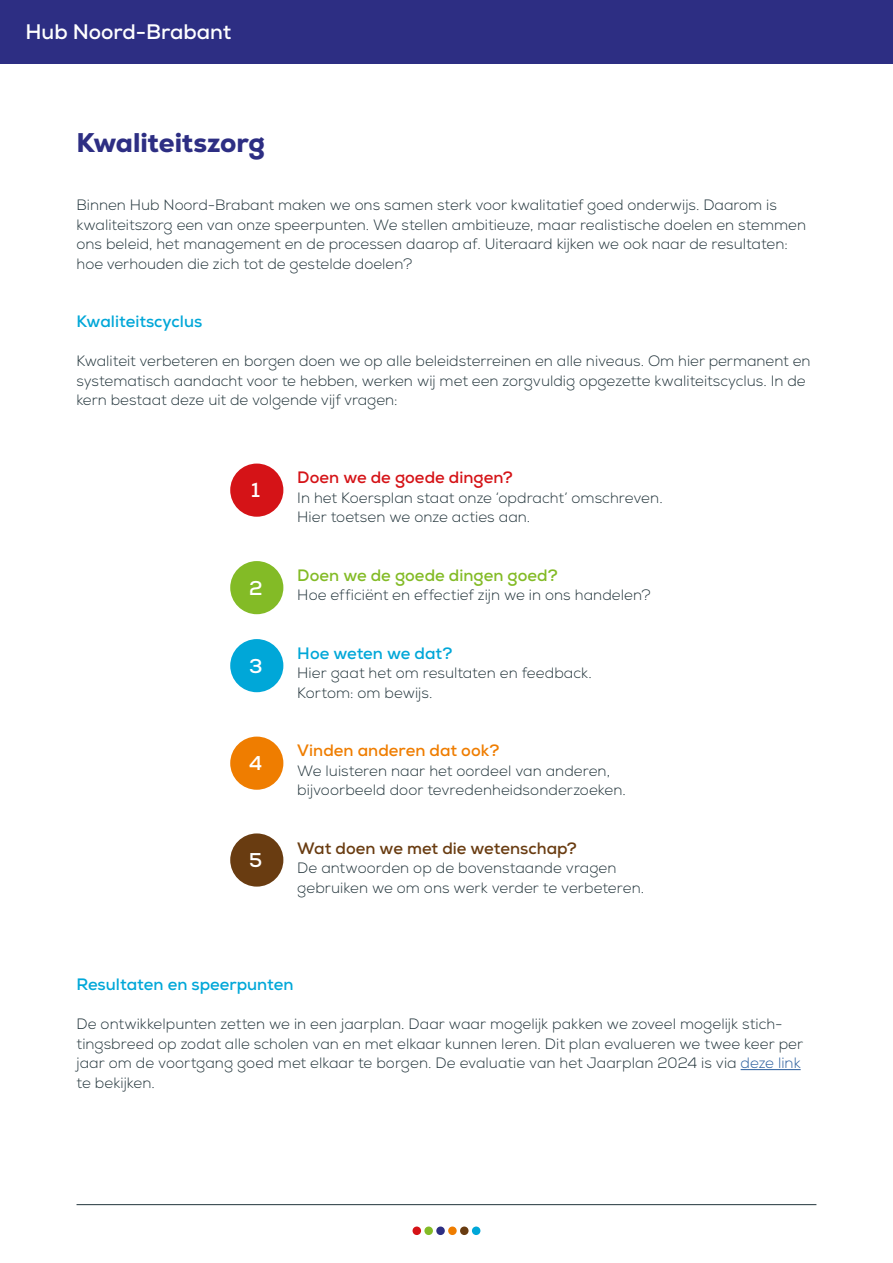
<style>
.page{position:relative;width:893px;height:1263px;background:#fff}
.page>*{position:absolute;margin:0;border:0;box-sizing:border-box;transform-origin:0 0}
.t1{font:800 27px "Nexa";letter-spacing:-.005em;color:#2d2e83}
.t2{font:700 21px "Nexa";letter-spacing:-.005em;color:#fff}
.t3{font:700 20.55px "Nexa";color:#fff}
.t4{font:700 19.95px "Nexa";color:#fff}
.t5{font:700 16.5px "Nexa";color:#00a7d8}
.t6{font:700 16.5px "Nexa";color:#693c11}
.t7{font:700 16.5px "Nexa";letter-spacing:.005em;color:#83bb26}
.t8{font:700 16.5px "Nexa";letter-spacing:.005em;color:#d51317}
.t9{font:700 16.5px "Nexa";color:#ef7d00}
.t10{font:300 15px/19.5px "Nexa";color:#21333a}
.s1{color:#275b9b}
</style>
<div class="page">
<hr style="left:77px;top:1204px;width:739px;height:1px;background:#21333a">
<div style="left:412px;top:1226px;width:9px;height:9px;background:#d51317;border-radius:50%"></div>
<div style="left:424px;top:1226px;width:9px;height:9px;background:#83bb26;border-radius:50%"></div>
<div style="left:436px;top:1226px;width:9px;height:9px;background:#2d2e83;border-radius:50%"></div>
<div style="left:448px;top:1226px;width:9px;height:9px;background:#ef7d00;border-radius:50%"></div>
<div style="left:460px;top:1226px;width:9px;height:9px;background:#693c11;border-radius:50%"></div>
<div style="left:472px;top:1226px;width:8px;height:9px;background:#00a7d8;border-radius:50%"></div>
<hr style="left:741px;top:1069px;width:60px;height:1px;background:#275b9b">
<div style="left:230px;top:464px;width:53px;height:53px;background:#d51317;border-radius:50%"></div>
<div style="left:230px;top:561px;width:53px;height:53px;background:#83bb26;border-radius:50%"></div>
<div style="left:230px;top:639px;width:53px;height:53px;background:#00a7d8;border-radius:50%"></div>
<div style="left:230px;top:737px;width:53px;height:53px;background:#ef7d00;border-radius:50%"></div>
<div style="left:230px;top:833px;width:53px;height:54px;background:#693c11;border-radius:50%"></div>
<div style="left:0;top:0;width:893px;height:64px;background:#2d2e83"></div>
<h2 class="t2" style="left:26px;top:18px;width:207px">Hub Noord-Brabant</h2>
<h1 class="t1" style="left:77px;top:125px;width:190px">Kwaliteitszorg</h1>
<p class="t10" style="left:77px;top:195px;width:731px">Binnen Hub Noord-Brabant maken we ons samen sterk voor kwalitatief goed onderwijs. Daarom is kwaliteitszorg een van onze speerpunten. We stellen ambitieuze, maar realistische doelen en stemmen ons beleid, het management en de processen daarop af. Uiteraard kijken we ook naar de resultaten: hoe verhouden die zich tot de gestelde doelen?</p>
<p class="t5" style="left:77px;top:311px;width:127px">Kwaliteitscyclus</p>
<p class="t10" style="left:77px;top:351px;width:736px">Kwaliteit verbeteren en borgen doen we op alle beleidsterreinen en alle niveaus. Om hier permanent en systematisch aandacht voor te hebben, werken wij met een zorgvuldig opgezette kwaliteitscyclus. In de kern bestaat deze uit de volgende vijf vragen:</p>
<h3 class="t3" style="left:251px;top:477px;width:10px">1</h3>
<h3 class="t4" style="left:249px;top:575px;width:15px">2</h3>
<h3 class="t4" style="left:249px;top:653px;width:15px">3</h3>
<h3 class="t4" style="left:249px;top:750px;width:15px">4</h3>
<h3 class="t4" style="left:249px;top:847px;width:15px">5</h3>
<p class="t8" style="left:297px;top:467px;width:217px">Doen we de goede dingen?</p>
<p class="t10" style="left:297px;top:488px;width:367px">In het Koersplan staat onze ‘opdracht’ omschreven.<br>Hier toetsen we onze acties aan.</p>
<p class="t7" style="left:297px;top:564px;width:262px">Doen we de goede dingen goed?</p>
<p class="t10" style="left:297px;top:585px;width:355px">Hoe efficiënt en effectief zijn we in ons handelen?</p>
<p class="t5" style="left:297px;top:642px;width:157px">Hoe weten we dat?</p>
<p class="t10" style="left:297px;top:663px;width:296px">Hier gaat het om resultaten en feedback.<br>Kortom: om bewijs.</p>
<p class="t9" style="left:297px;top:740px;width:204px">Vinden anderen dat ook?</p>
<p class="t10" style="left:297px;top:761px;width:330px">We luisteren naar het oordeel van anderen, bijvoorbeeld door tevredenheidsonderzoeken.</p>
<p class="t6" style="left:297px;top:837px;width:281px">Wat doen we met die wetenschap?</p>
<p class="t10" style="left:297px;top:858px;width:348px">De antwoorden op de bovenstaande vragen gebruiken we om ons werk verder te verbeteren.</p>
<p class="t5" style="left:77px;top:974px;width:219px">Resultaten en speerpunten</p>
<p class="t10" style="left:77px;top:1014px;width:728px">De ontwikkelpunten zetten we in een jaarplan. Daar waar mogelijk pakken we zoveel mogelijk stich&shy;tingsbreed op zodat alle scholen van en met elkaar kunnen leren. Dit plan evalueren we twee keer per jaar om de voortgang goed met elkaar te borgen. De evaluatie van het Jaarplan 2024 is via <span class="s1">deze link </span>te bekijken.</p>
</div>
